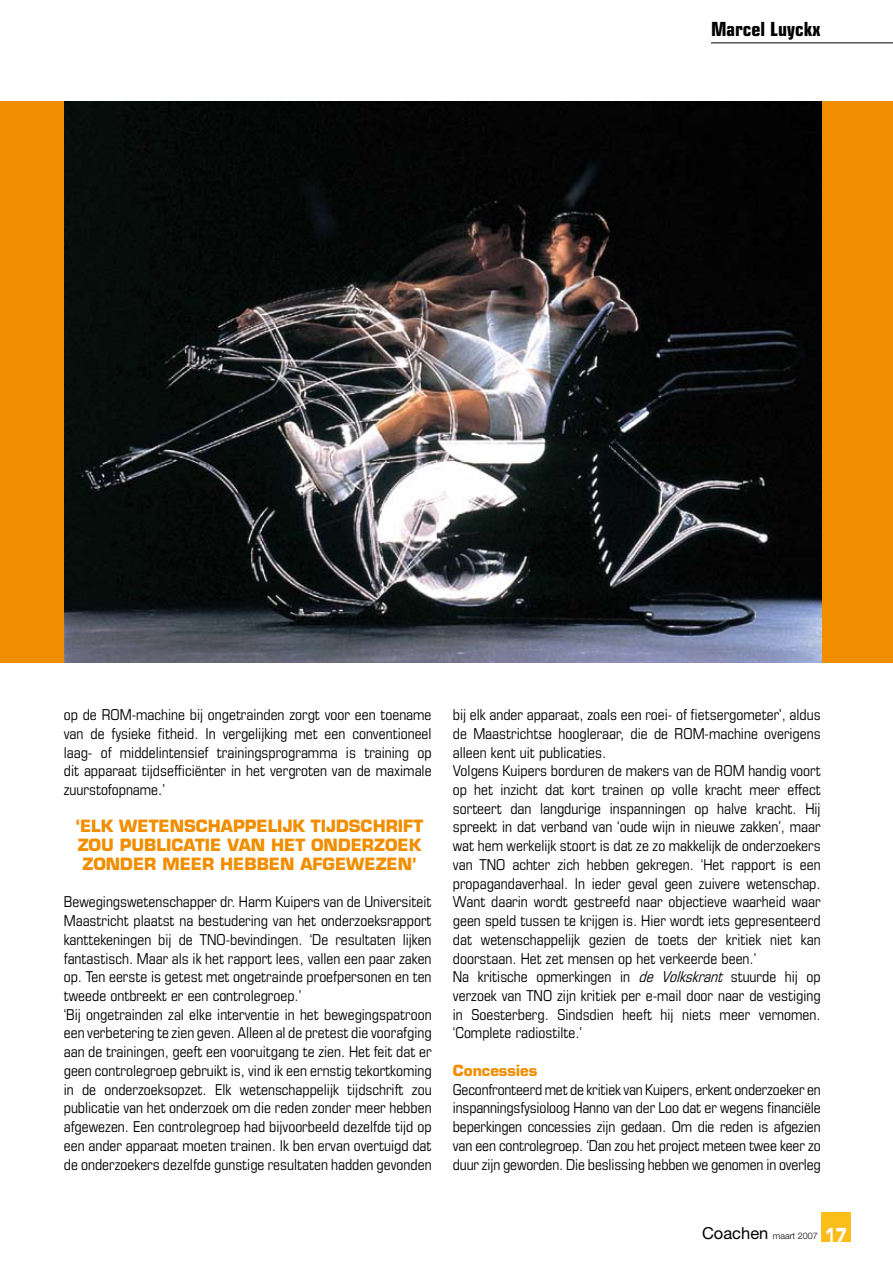
<style>
.page{position:relative;width:893px;height:1263px;background:#fff}
.page>*{position:absolute;margin:0;border:0;box-sizing:border-box;transform-origin:0 0}
.t1{font:700 condensed 19.5px "Eurostile LT Std";color:#000}
.t2{font:700 16.5px/18.8px "Eurostile LT Std";color:#f18e00}
.t3{font:condensed 15px/18.8px "Eurostile LT Std";color:#000;text-align:justify}
.t4{font:700 15px "Eurostile LT Std";color:#f18e00}
.t5{font:300 9px "Helvetica Neue";color:#000}
.s1{font-style:italic}
.s2{font-weight:400;font-size:16.5px}
.s3{font-family:"Eurostile LT Std Bold Ex 2";font-weight:400;font-size:19.5px;color:#fff}
</style>
<div class="page">
<div style="left:0;top:101px;width:893px;height:561px;background:#f18e00"></div>
<img style="left:65px;top:101px;width:757px;height:561px">
<hr style="left:711px;top:42px;width:182px;height:1px;background:#000">
<div style="left:821px;top:1212px;width:29px;height:30px;background:#fbbd1a"></div>
<h1 class="t1" style="left:711px;top:17px;width:111px">Marcel Luyckx</h1>
<p class="t3" style="left:64px;top:705px;width:369px">op de ROM-machine bij ongetrainden zorgt voor een toename van de fysieke fitheid. In vergelijking met een conventioneel laag- of middelintensief trainingsprogramma is training op dit apparaat tijdsefficiënter in het vergroten van de maximale zuurstofopname.’</p>
<p class="t2" style="left:76px;top:817px;width:74px">‘ELK WETEN</p>
<p class="t2" style="left:78px;top:817px;width:345px;text-indent:106px">SCHAPPELIJK TIJDSCHRIFT<br>ZOU PUBLICATIE VAN HET ONDERZOE K<br>ZONDER MEER</p>
<p class="t2" style="left:220px;top:854px;width:198px">HEBBEN AFGEWEZEN’</p>
<p class="t3" style="left:64px;top:892px;width:369px;text-align:left">Bewegingswetenschapper dr. Harm Kuipers van de Universiteit Maastricht plaatst na bestudering van het onderzoeksrapport kanttekeningen bij de TNO-bevindingen. ‘De resultaten lijken fantastisch. Maar als ik het rapport lees, vallen een paar zaken op. Ten eerste is getest met ongetrainde proefpersonen en ten tweede ontbreekt er een controlegroep.’<br>‘Bij ongetrainden zal elke interventie in het bewegingspatroon een verbetering te zien geven. Alleen al de pretest die voorafging aan de trainingen, geeft een vooruitgang te zien. Het feit dat er geen controlegroep gebruikt is, vind ik een ernstig tekortkoming in de onderzoeksopzet. Elk wetenschappelijk tijdschrift zou publicatie van het onderzoek om die reden zonder meer hebben afgewezen. Een controlegroep had bijvoorbeeld dezelfde tijd op een ander apparaat moeten trainen. Ik ben ervan overtuigd dat de onderzoekers dezelfde gunstige resultaten hadden gevonden</p>
<p class="t3" style="left:453px;top:705px;width:369px;text-align:left">bij elk ander apparaat, zoals een roei- of fietsergometer’, aldus de Maastrichtse hoogleraar, die de ROM-machine overigens alleen kent uit publicaties.<br>Volgens Kuipers borduren de makers van de ROM handig voort op het inzicht dat kort trainen op volle kracht meer effect sorteert dan langdurige inspanningen op halve kracht. Hij spreekt in dat verband van ‘oude wijn in nieuwe zakken’, maar wat hem werkelijk stoort is dat ze zo makkelijk de onderzoekers van TNO achter zich hebben gekregen. ‘Het rapport is een propagandaverhaal. In ieder geval geen zuivere wetenschap.<br>Want daarin wordt gestreefd naar objectieve waarheid waar geen speld tussen te krijgen is. Hier wordt iets gepresenteerd dat wetenschappelijk gezien de toets der kritiek niet kan doorstaan. Het zet mensen op het verkeerde been.’<br>Na kritische opmerkingen in <span class="s1">de Volkskrant</span> stuurde hij op verzoek van TNO zijn kritiek per e-mail door naar de vestiging in Soesterberg. Sindsdien heeft hij niets meer vernomen. ‘Complete radiostilte.’</p>
<p class="t4" style="left:453px;top:1061px;width:86px">CONCESSIES</p>
<p class="t3" style="left:453px;top:1080px;width:369px">Geconfronteerd met de kritiek van Kuipers, erkent onderzoeker en inspanningsfysioloog Hanno van der Loo dat er wegens financiële beperkingen concessies zijn gedaan. Om die reden is afgezien van een controlegroep. ‘Dan zou het project meteen twee keer zo duur zijn geworden. Die beslissing hebben we genomen in overleg</p>
<p class="t5" style="left:702px;top:1230px;width:147px"><span class="s2">Coachen</span> maart 2007 <span class="s3">17</span></p>
</div>
